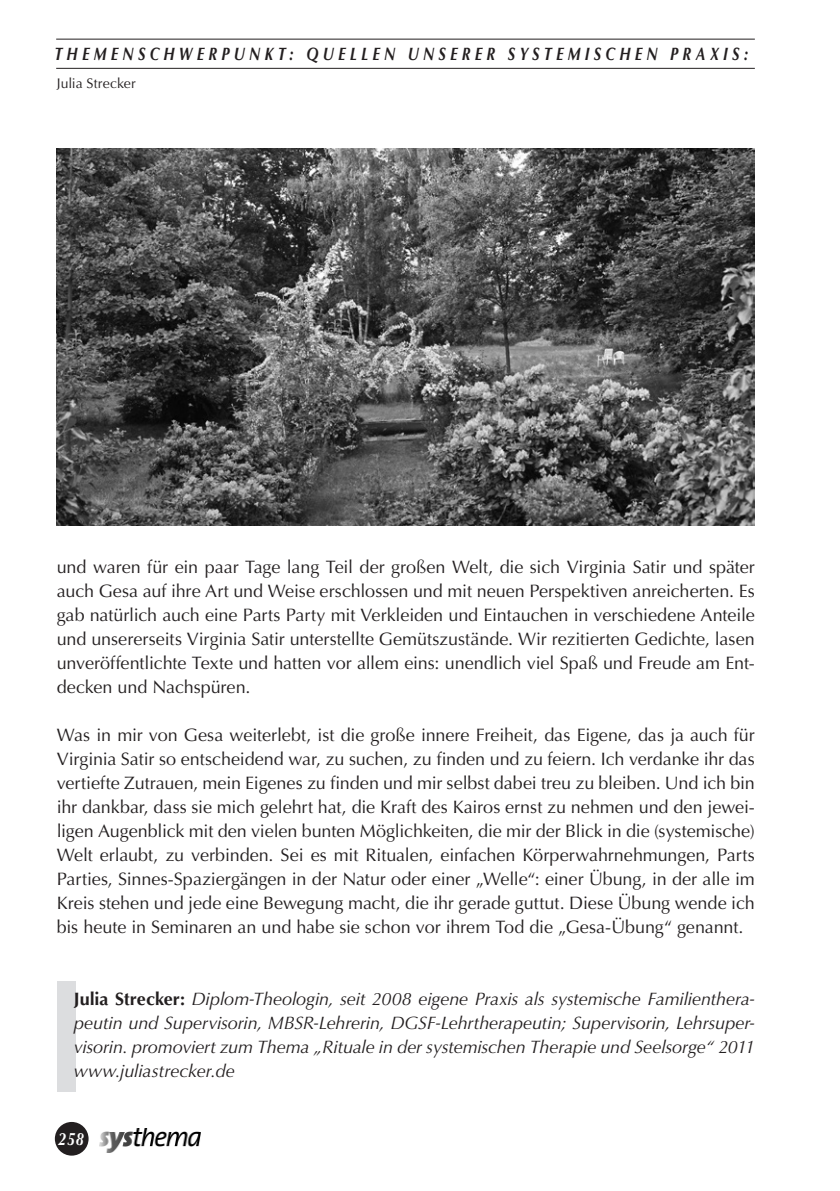
<style>
.page{position:relative;width:840px;height:1191px;background:#fff}
.page>*{position:absolute;margin:0;border:0;box-sizing:border-box;transform-origin:0 0}
.t1{font:18px/24px "Optima";letter-spacing:-.005em;color:#231f20;text-align:justify}
.t2{font:italic 18px/24px "Optima";letter-spacing:-.005em;color:#231f20;text-align:justify}
.t3{font:italic 700 18px "Optima";letter-spacing:.29em;color:#231f20;scale:.8 1}
.t4{font:italic 700 18px "Optima";color:#fff;scale:.8 1}
.t5{font:14px "Optima";color:#231f20}
.s1{font-weight:700;font-style:normal}
</style>
<div class="page">
<hr style="left:56px;top:39px;width:698px;height:1px;background:#231f20">
<hr style="left:56px;top:68px;width:698px;height:1px;background:#231f20">
<img style="left:99px;top:1128px;width:101px;height:24px">
<div style="left:55px;top:1122px;width:33px;height:33px;background:#231f20;border-radius:50%"></div>
<div style="left:57px;top:981px;width:18px;height:110px;background:#dcdddf"></div>
<img style="left:57px;top:148px;width:697px;height:377px">
<p class="t3" style="left:54px;top:43px;width:868px">THEMENSCHWERPUNKT: QUELLEN UNSERER SYSTEMISCHEN PRAXIS:</p>
<p class="t5" style="left:57px;top:75px;width:80px">Julia Strecker</p>
<p class="t1" style="left:57px;top:555px;width:699px">und waren für ein paar Tage lang Teil der großen Welt, die sich Virginia Satir und später auch Gesa auf ihre Art und Weise erschlossen und mit neuen Perspektiven anreicherten. Es gab natürlich auch eine Parts Party mit Verkleiden und Eintauchen in verschiedene Anteile und unsererseits Virginia Satir unterstellte Gemütszustände. Wir rezitierten Gedichte, lasen unveröffentlichte Texte und hatten vor allem eins: unendlich viel Spaß und Freude am Ent&shy;decken und Nachspüren.</p>
<p class="t1" style="left:57px;top:723px;width:699px">Was in mir von Gesa weiterlebt, ist die große innere Freiheit, das Eigene, das ja auch für Virginia Satir so entscheidend war, zu suchen, zu finden und zu feiern. Ich verdanke ihr das vertiefte Zutrauen, mein Eigenes zu finden und mir selbst dabei treu zu bleiben. Und ich bin ihr dankbar, dass sie mich gelehrt hat, die Kraft des Kairos ernst zu nehmen und den jewei&shy;ligen Augenblick mit den vielen bunten Möglichkeiten, die mir der Blick in die (systemische)<br>Welt erlaubt, zu verbinden. Sei es mit Ritualen, einfachen Körperwahrnehmungen, Parts Parties, Sinnes-Spaziergängen in der Natur oder einer „Welle“: einer Übung, in der alle im Kreis stehen und jede eine Bewegung macht, die ihr gerade guttut. Diese Übung wende ich bis heute in Seminaren an und habe sie schon vor ihrem Tod die „Gesa-Übung“ genannt.</p>
<p class="t2" style="left:74px;top:986px;width:682px"><span class="s1">Julia Strecker:</span> Diplom-Theologin, seit 2008 eigene Praxis als systemische Familienthera&shy;peutin und Supervisorin, MBSR-Lehrerin, DGSF-Lehrtherapeutin; Supervisorin, Lehrsuper&shy;visorin. promoviert zum Thema „Rituale in der systemischen Therapie und Seelsorge“ 2011 www.juliastrecker.de</p>
<p class="t4" style="left:58px;top:1128px;width:33px">258</p>
</div>
